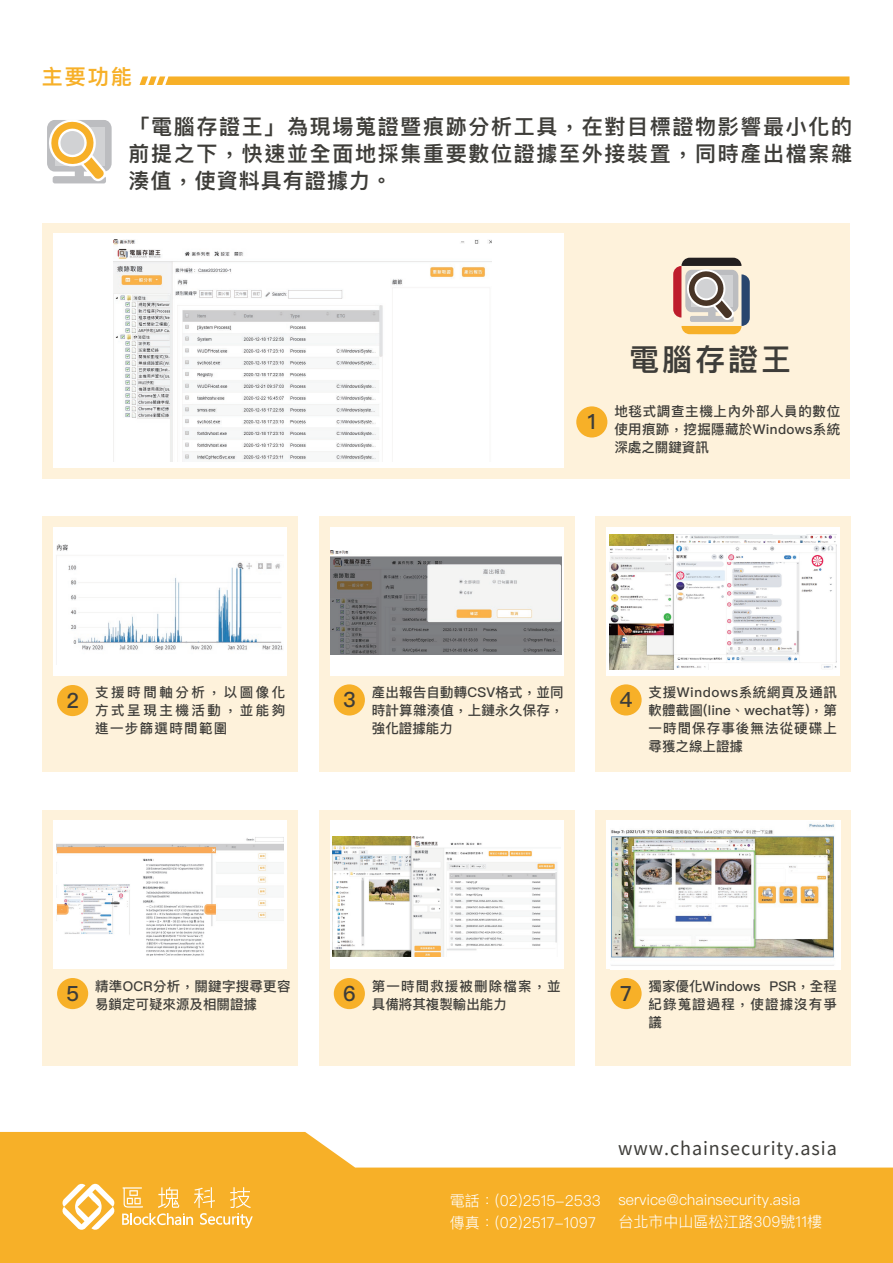
<style>
.page{position:relative;width:893px;height:1263px;background:#fff}
.page>*{position:absolute;margin:0;border:0;box-sizing:border-box;transform-origin:0 0}
.t1{font:600 30px "Ping Fang TC";letter-spacing:.1em;color:#3e3d39}
.t2{font:600 21px/27px "Ping Fang TC";letter-spacing:.08em;color:#3e3d39;text-align:justify}
.t3{font:500 21px "Ping Fang TC";color:#3e3d39}
.t4{font:600 21px "Ping Fang TC";color:#f7b028}
.t5{font:18px "Taipei Sans TC Beta";letter-spacing:.05em;color:#3e3d39}
.t6{font:300 15px/21.8px "Ping Fang TC";color:#fff}
.t7{font:500 13.5px/18px "Ping Fang TC";letter-spacing:.025em;color:#3e3d39;text-align:justify}
.t8{font:500 13.5px/18px "Ping Fang TC";letter-spacing:.085em;color:#3e3d39}
</style>
<div class="page">
<div style="left:42px;top:223px;width:808px;height:255px;background:#fef2db"></div>
<div style="left:53px;top:233px;width:511px;height:234px;background:#fff"></div>
<img style="left:114px;top:240px;width:377px;height:221px">
<div style="left:576px;top:406px;width:31px;height:31px;background:#f7b028;border-radius:50%"></div>
<div style="left:42px;top:517px;width:256px;height:255px;background:#fef2db"></div>
<div style="left:53px;top:527px;width:234px;height:149px;background:#fff"></div>
<img style="left:56px;top:544px;width:227px;height:107px">
<div style="left:57px;top:685px;width:31px;height:31px;background:#f7b028;border-radius:50%"></div>
<div style="left:319px;top:517px;width:255px;height:255px;background:#fef2db"></div>
<div style="left:330px;top:527px;width:234px;height:149px;background:#fff"></div>
<div style="left:334px;top:684px;width:31px;height:31px;background:#f7b028;border-radius:50%"></div>
<img style="left:331px;top:550px;width:231px;height:104px">
<div style="left:596px;top:517px;width:255px;height:255px;background:#fef2db"></div>
<div style="left:606px;top:527px;width:234px;height:149px;background:#fff"></div>
<img style="left:609px;top:534px;width:228px;height:135px">
<div style="left:610px;top:684px;width:32px;height:31px;background:#f7b028;border-radius:50%"></div>
<div style="left:42px;top:810px;width:256px;height:255px;background:#fef2db"></div>
<div style="left:53px;top:820px;width:234px;height:149px;background:#fff"></div>
<div style="left:57px;top:978px;width:31px;height:31px;background:#f7b028;border-radius:50%"></div>
<div style="left:319px;top:810px;width:255px;height:255px;background:#fef2db"></div>
<div style="left:330px;top:820px;width:234px;height:149px;background:#fff"></div>
<div style="left:334px;top:978px;width:31px;height:31px;background:#f7b028;border-radius:50%"></div>
<div style="left:596px;top:810px;width:255px;height:255px;background:#fef2db"></div>
<div style="left:606px;top:820px;width:234px;height:149px;background:#fff"></div>
<img style="left:611px;top:822px;width:224px;height:144px">
<div style="left:610px;top:978px;width:32px;height:31px;background:#f7b028;border-radius:50%"></div>
<img style="left:57px;top:837px;width:226px;height:119px">
<svg style="left:140px;top:76px;width:709px;height:9px;background:#f7b536"></svg>
<svg style="left:0;top:1132px;width:893px;height:131px;fill:#f7b028"></svg>
<svg style="left:122px;top:1187px;width:131px;height:41px;background:#f8bf51"></svg>
<svg style="left:62px;top:1183px;width:53px;height:47px"></svg>
<svg style="left:673px;top:258px;width:77px;height:76px"></svg>
<img style="left:333px;top:836px;width:224px;height:120px">
<svg style="left:47px;top:120px;width:65px;height:63px"></svg>
<h2 class="t4" style="left:42px;top:64px;width:92px">主要功能</h2>
<h2 class="t2" style="left:129px;top:112px;width:725px">「電腦存證王」為現場蒐證暨痕跡分析工具，在對目標證物影響最小化的前提之下，快速並全面地採集重要數位證據至外接裝置，同時產出檔案雜湊值，使資料具有證據力。</h2>
<h2 class="t3" style="left:588px;top:409px;width:10px">1</h2>
<h1 class="t1" style="left:629px;top:341px;width:163px">電腦存證王</h1>
<p class="t7" style="left:614px;top:402px;width:227px">地毯式調查主機上內外部人員的數位使用痕跡，挖掘隱藏於Windows系統深處之關鍵資訊</p>
<p class="t7" style="left:95px;top:683px;width:192px">支援時間軸分析，以圖像化方式呈現主機活動，並能夠進一步篩選時間範圍</p>
<h2 class="t3" style="left:66px;top:687px;width:14px">2</h2>
<p class="t7" style="left:372px;top:683px;width:193px">產出報告自動轉CSV格式，並同時計算雜湊值，上鏈永久保存，強化證據能力</p>
<h2 class="t3" style="left:343px;top:687px;width:14px">3</h2>
<p class="t7" style="left:649px;top:683px;width:190px">支援Windows系統網頁及通訊軟體截圖(line、wechat等)，第一時間保存事後無法從硬碟上尋獲之線上證據</p>
<h2 class="t3" style="left:620px;top:687px;width:14px">4</h2>
<p class="t7" style="left:95px;top:976px;width:197px">精準OCR分析，關鍵字搜尋更容易鎖定可疑來源及相關證據</p>
<h2 class="t3" style="left:343px;top:980px;width:14px">6</h2>
<p class="t7" style="left:649px;top:976px;width:190px">獨家優化Windows PSR，全程紀錄蒐證過程，使證據沒有爭議</p>
<h2 class="t3" style="left:66px;top:980px;width:14px">5</h2>
<p class="t8" style="left:372px;top:976px;width:190px">第一時間救援被刪除檔案，並具備將其複製輸出能力</p>
<h2 class="t3" style="left:620px;top:980px;width:13px">7</h2>
<h3 class="t5" style="left:618px;top:1138px;width:220px">www.chainsecurity.asia</h3>
<p class="t6" style="left:450px;top:1190px;width:153px">電話：(02)2515-2533傳真：(02)2517-1097</p>
<p class="t6" style="left:618px;top:1188px;width:205px">service@chainsecurity.asia<br>台北市中山區松江路309號11樓</p>
</div>
